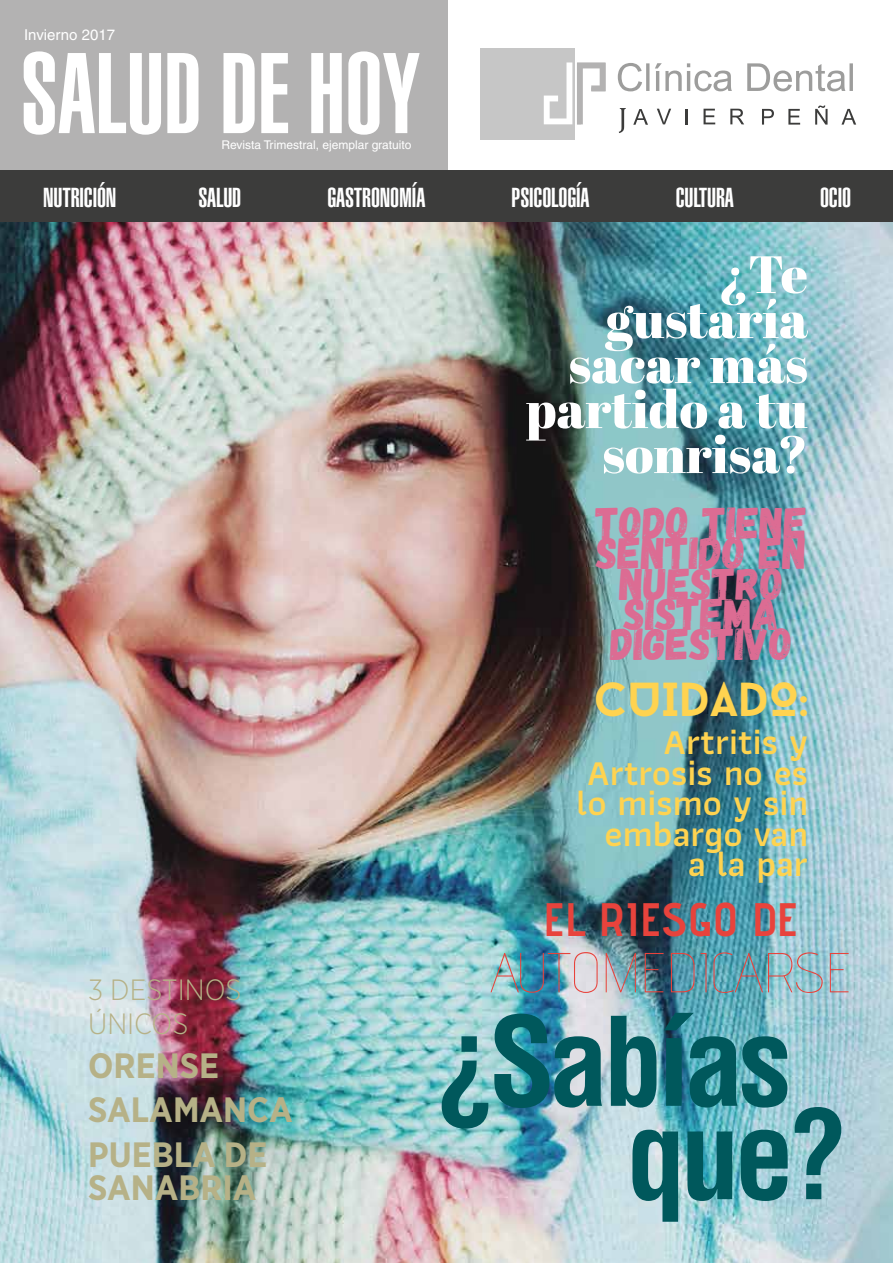
<style>
.page{position:relative;width:893px;height:1263px;background:#fff}
.page>*{position:absolute;margin:0;border:0;box-sizing:border-box;transform-origin:0 0}
.t1{font:700 condensed 120px/93.3px "Helvetica";letter-spacing:-.05em;color:#00585c}
.t2{font:900 extra-condensed 112.5px "Helvetica";color:#fff}
.t3{font:100 56.25px "Advent Pro";color:#e8433c}
.t4{font:52.5px/45px "Abril Fatface";color:#fff;text-align:right}
.t5{font:700 47.7px "Baron Neue";color:#ffd350}
.t6{font:700 46.8px "Advent Pro";color:#e8433c}
.t7{font:45px "Gagalin";color:#dc6c93}
.t8{font:600 36.15px/30.5px "Athiti";color:#ffd350;text-align:right}
.t9{font:700 35.1px/44.4px "Gotham Narrow";color:#b6b187}
.t10{font:300 29.25px/33.8px "Gotham Narrow";color:#b6b187}
.t11{font:900 extra-condensed 27px "Helvetica";letter-spacing:-.005em;color:#fff}
.t12{font:15px "Helvetica";color:#fff}
.t13{font:12px "Helvetica";color:#fff}
</style>
<div class="page">
<img style="left:0;top:221px;width:893px;height:1042px">
<div style="left:0;top:0;width:447px;height:170px;background:#b3b2b2"></div>
<div style="left:0;top:170px;width:893px;height:51px;background:#3c3c3b"></div>
<div style="left:480px;top:48px;width:95px;height:91px;background:#c6c6c6"></div>
<svg style="left:544px;top:62px;width:62px;height:62px"></svg>
<svg style="left:762px;top:109px;width:12px;height:16px"></svg>
<svg style="left:788px;top:109px;width:12px;height:16px"></svg>
<svg style="left:815px;top:105px;width:41px;height:20px"></svg>
<svg style="left:619px;top:108px;width:7px;height:25px"></svg>
<svg style="left:633px;top:109px;width:15px;height:16px"></svg>
<svg style="left:657px;top:109px;width:14px;height:15px"></svg>
<svg style="left:686px;top:109px;width:2px;height:15px"></svg>
<svg style="left:703px;top:109px;width:12px;height:15px"></svg>
<svg style="left:730px;top:109px;width:14px;height:15px"></svg>
<svg style="left:618px;top:63px;width:114px;height:28px"></svg>
<svg style="left:747px;top:63px;width:106px;height:28px"></svg>
<p class="t12" style="left:24px;top:26px;width:92px">Invierno 2017</p>
<h2 class="t2" style="left:21px;top:29px;width:401px">SALUD DE HOY</h2>
<p class="t13" style="left:221px;top:137px;width:192px">Revista Trimestral, ejemplar gratuito</p>
<p class="t11" style="left:43px;top:182px;width:75px">NUTRICIÓN</p>
<p class="t11" style="left:198px;top:182px;width:44px">SALUD</p>
<p class="t11" style="left:327px;top:182px;width:99px">GASTRONOMÍA</p>
<p class="t11" style="left:512px;top:182px;width:80px">PSICOLOGÍA</p>
<p class="t11" style="left:676px;top:182px;width:59px">CULTURA</p>
<p class="t11" style="left:820px;top:182px;width:32px">OCIO</p>
<p class="t10" style="left:88px;top:972px;width:155px">3 DESTINOS<br>ÚNICOS</p>
<p class="t9" style="left:88px;top:1043px;width:206px">ORENSE<br>SALAMANCA<br>PUEBLA DE</p>
<p class="t9" style="left:88px;top:1165px;width:170px">SANABRIA</p>
<h3 class="t4" style="left:526px;top:250px;width:284px">¿Te gustaría sacar más partido a tu sonrisa?</h3>
<p class="t7" style="left:596px;top:496px;width:213px">TODO TIENE</p>
<p class="t7" style="left:596px;top:526px;width:212px">SENTIDO EN</p>
<p class="t7" style="left:619px;top:556px;width:166px">NUESTRO</p>
<p class="t7" style="left:624px;top:586px;width:157px">SISTEMA</p>
<p class="t7" style="left:610px;top:616px;width:184px">DIGESTIVO</p>
<h3 class="t5" style="left:594px;top:669px;width:216px">CUIDADO:</h3>
<p class="t8" style="left:577px;top:727px;width:233px">Artritis y<br>Artrosis no es lo mismo y sin embargo van<br>a la par</p>
<p class="t6" style="left:543px;top:891px;width:257px">EL RIESGO DE</p>
<h3 class="t3" style="left:490px;top:939px;width:363px">AUTOMEDICARSE</h3>
<h1 class="t1" style="left:626px;top:1015px;width:223px;text-indent:-192px">¿Sabías que?</h1>
</div>
